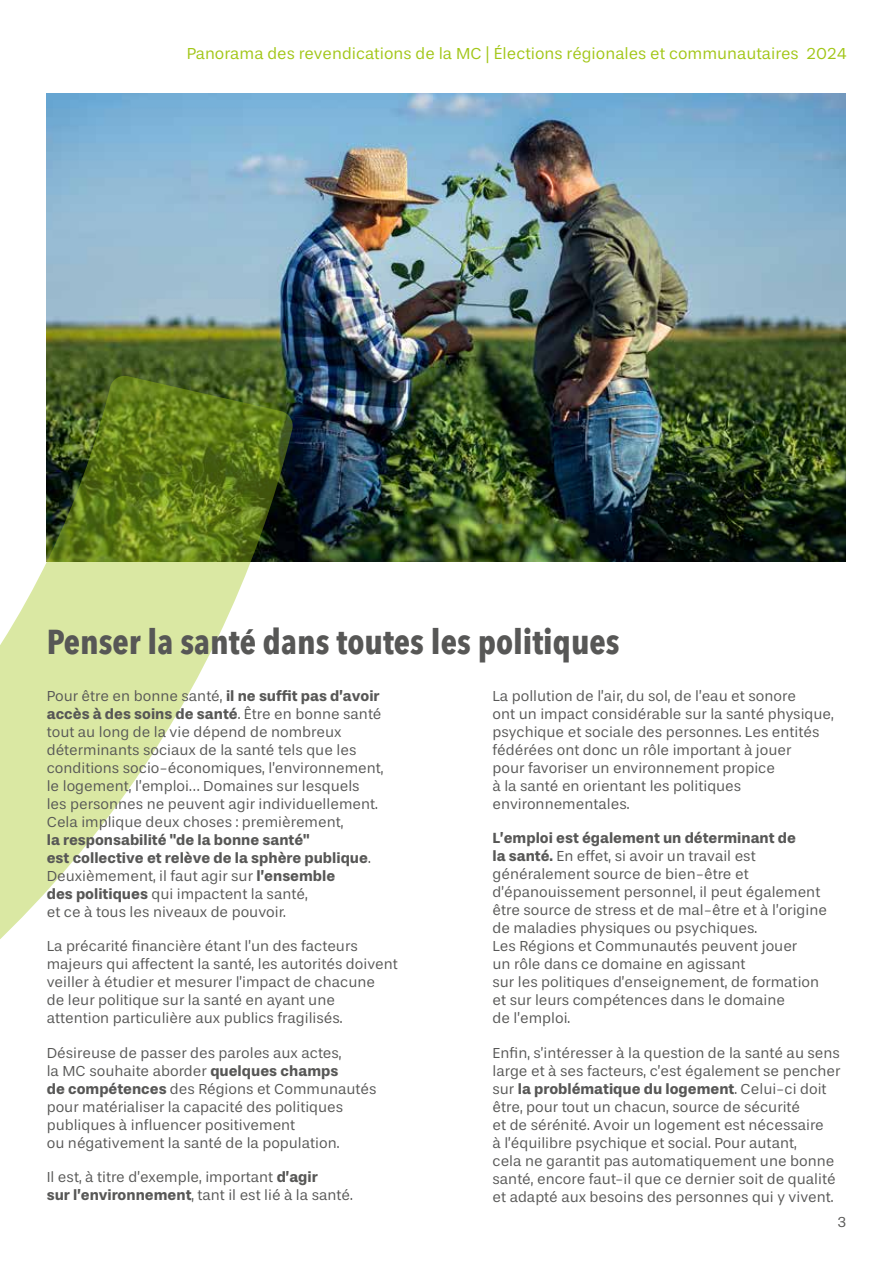
<style>
.page{position:relative;width:893px;height:1263px;background:#fff}
.page>*{position:absolute;margin:0;border:0;box-sizing:border-box;transform-origin:0 0}
.t1{font:700 34.5px "Avenir Next Condensed";color:#575756}
.t2{font:16.5px "Stevie Sans";color:#a2c617}
.t3{font:15px/18px "Stevie Sans";color:#575756}
.t4{font:700 15px/18px "Stevie Sans";color:#575756}
.s1{font-weight:700}
.s2{font-weight:400}
</style>
<div class="page">
<img style="left:47px;top:94px;width:799px;height:467px">
<svg style="left:0;top:374px;width:294px;height:565px"></svg>
<p class="t2" style="left:187px;top:44px;width:662px">Panorama des revendications de la MC | Élections régionales et communautaires 2024</p>
<h1 class="t1" style="left:47px;top:620px;width:574px">Penser la santé dans toutes les politiques</h1>
<p class="t3" style="left:47px;top:687px;width:338px">Pour être en bonne santé, <span class="s1">il ne suffit pas d’avoir accès à des soins de santé</span>. Être en bonne santé tout au long de la vie dépend de nombreux déterminants sociaux de la santé tels que les conditions socio-économiques, l’environnement, le logement, l’emploi… Domaines sur lesquels<br>les personnes ne peuvent agir individuellement.<br>Cela implique deux choses : premièrement,</p>
<p class="t4" style="left:47px;top:830px;width:325px">la responsabilité "de la bonne santé"<br>est collective et relève de la sphère publique<span class="s2">.<br>Deuxièmement, il faut agir sur</span> l’ensemble<br>des politiques <span class="s2">qui impactent la santé,<br>et ce à tous les niveaux de pouvoir.</span></p>
<p class="t3" style="left:47px;top:937px;width:353px">La précarité financière étant l’un des facteurs majeurs qui affectent la santé, les autorités doivent veiller à étudier et mesurer l’impact de chacune<br>de leur politique sur la santé en ayant une attention particulière aux publics fragilisés.</p>
<p class="t3" style="left:47px;top:1044px;width:331px">Désireuse de passer des paroles aux actes,<br>la MC souhaite aborder <span class="s1">quelques champs<br>de compétences</span> des Régions et Communautés pour matérialiser la capacité des politiques publiques à influencer positivement<br>ou négativement la santé de la population.</p>
<p class="t3" style="left:47px;top:1168px;width:307px">Il est, à titre d’exemple, important <span class="s1">d’agir<br>sur l’environnement</span>, tant il est lié à la santé.</p>
<p class="t3" style="left:492px;top:687px;width:343px">La pollution de l’air, du sol, de l’eau et sonore<br>ont un impact considérable sur la santé physique, psychique et sociale des personnes. Les entités fédérées ont donc un rôle important à jouer<br>pour favoriser un environnement propice<br>à la santé en orientant les politiques environnementales.</p>
<p class="t3" style="left:492px;top:829px;width:336px"><span class="s1">L’emploi est également un déterminant de<br>la santé.</span> En effet, si avoir un travail est généralement source de bien-être et d’épanouissement personnel, il peut également être source de stress et de mal-être et à l’origine de maladies physiques ou psychiques.<br>Les Régions et Communautés peuvent jouer<br>un rôle dans ce domaine en agissant<br>sur les politiques d’enseignement, de formation et sur leurs compétences dans le domaine<br>de l’emploi.</p>
<p class="t3" style="left:492px;top:1044px;width:349px">Enfin, s’intéresser à la question de la santé au sens large et à ses facteurs, c’est également se pencher sur <span class="s1">la problématique du logement</span>. Celui-ci doit être, pour tout un chacun, source de sécurité<br>et de sérénité. Avoir un logement est nécessaire<br>à l’équilibre psychique et social. Pour autant,<br>cela ne garantit pas automatiquement une bonne santé, encore faut-il que ce dernier soit de qualité et adapté aux besoins des personnes qui y vivent.</p>
<p class="t3" style="left:837px;top:1213px;width:10px">3</p>
</div>
